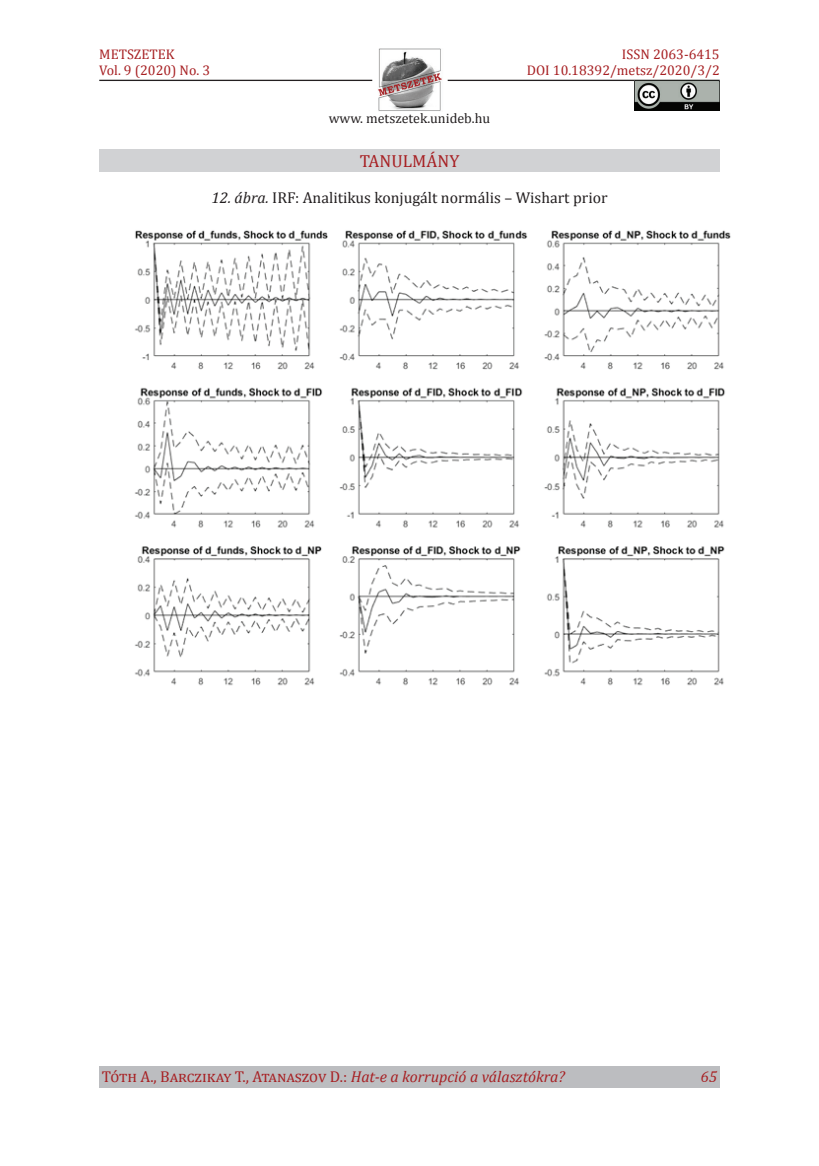
<style>
.page{position:relative;width:819px;height:1166px;background:#fff}
.page>*{position:absolute;margin:0;border:0;box-sizing:border-box;transform-origin:0 0}
.t1{font:17.5px "Cambria";color:#a72023}
.t2{font:15.75px "Cambria";color:#a72023}
.t3{font:15.75px "Cambria";color:#231f20}
.t4{font:italic 15.75px "Cambria";color:#a72023}
.t5{font:14px/15.8px "Cambria";color:#a72023}
.t6{font:14px "Cambria";color:#231f20}
.s1{font-style:italic}
</style>
<div class="page">
<img style="left:378px;top:48px;width:64px;height:63px">
<hr style="left:99px;top:80px;width:273px;height:1px;background:#231f20">
<hr style="left:447px;top:80px;width:272px;height:1px;background:#231f20">
<div style="left:99px;top:1067px;width:620px;height:21px;background:#bcbdc0"></div>
<div style="left:99px;top:149px;width:620px;height:22px;background:#d1d2d4"></div>
<img style="left:635px;top:81px;width:84px;height:29px">
<img style="left:135px;top:230px;width:596px;height:456px">
<p class="t5" style="left:99px;top:46px;width:112px">METSZETEK<br>Vol. 9 (2020) No. 3</p>
<p class="t5" style="left:527px;top:46px;width:194px;text-align:right">ISSN 2063-6415<br>Doi 10.18392/metsz/2020/3/2</p>
<p class="t6" style="left:328px;top:110px;width:163px">www. metszetek.unideb.hu</p>
<p class="t1" style="left:359px;top:150px;width:101px">Tanulmány</p>
<p class="t3" style="left:211px;top:189px;width:398px"><span class="s1">12. ábra.</span> IRF: Analitikus konjugált normális – Wishart prior</p>
<p class="t2" style="left:102px;top:1067px;width:464px">Tóth A., Barczikay T., Atanaszov D.: <span class="s1">Hat-e a korrupció a választókra?</span></p>
<p class="t4" style="left:700px;top:1065px;width:18px">65</p>
</div>
